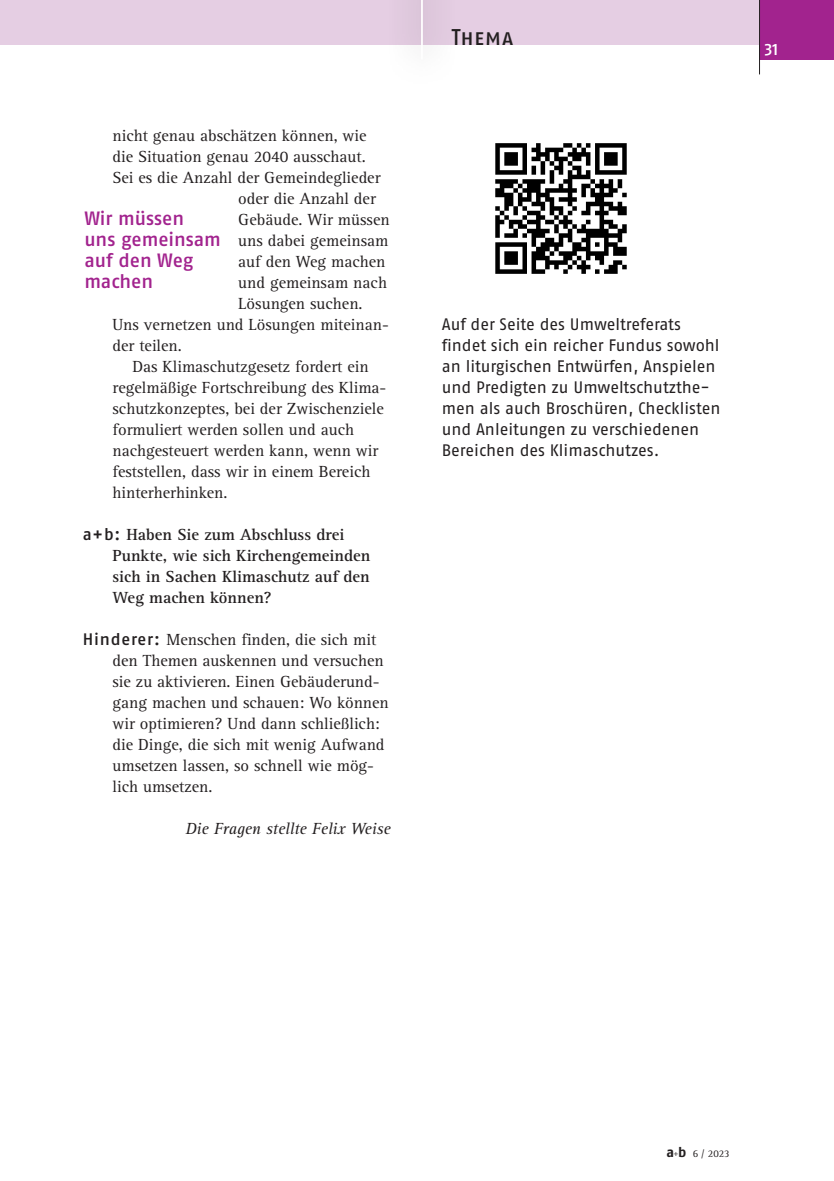
<style>
.page{position:relative;width:834px;height:1181px;background:#fff}
.page>*{position:absolute;margin:0;border:0;box-sizing:border-box;transform-origin:0 0}
.Kolumnenthema{font:500 condensed 22.75px "Fago OT";letter-spacing:.045em;color:#231f20}
._12_Einschub{font:500 19.25px/21px "Fago OT";letter-spacing:-.005em;color:#a2238e}
._01-6_copy{font:16.62px/21px "Rotis Serif Pro";color:#231f20}
.Bildleg{font:16.62px/21px "Fago OT";letter-spacing:-.005em;color:#231f20}
._01_copy_Einzug{font:16.62px/21px "Rotis Serif Pro";color:#231f20}
.Frage{font:700 16.62px/21px "Rotis Serif Pro";color:#231f20}
._05_Autor{font:italic 16.62px "Rotis Serif Pro";color:#231f20}
.t1{font:500 16.62px "Fago OT";color:#fff}
.t2{font:10.5px "Rotis Serif Pro";color:#231f20}
.s1{font-family:"Fago OT";font-weight:500}
.s2{font-family:"Fago OT";font-weight:700;font-size:14px}
</style>
<div class="page">
<div style="left:759px;top:0;width:74px;height:60px;background:#a2238e"></div>
<img style="left:495px;top:143px;width:132px;height:131px">
<div style="left:422px;top:0;width:337px;height:45px;background:#e5cee3"></div>
<div style="left:0;top:0;width:421px;height:45px;background:#e5cee3"></div>
<hr style="left:421px;top:0;width:2px;height:60px;background:#fff">
<hr style="left:759px;top:0;width:1px;height:74px;background:#231f20">
<p class="_01-6_copy" style="left:112px;top:125px;width:255px">nicht genau abschätzen können, wie</p>
<p class="_01-6_copy" style="left:112px;top:146px;width:255px">die Situation genau 2040 ausschaut.</p>
<p class="_01-6_copy" style="left:112px;top:167px;width:269px">Sei es die Anzahl der Gemeindeglieder</p>
<p class="_01-6_copy" style="left:238px;top:188px;width:139px">oder die Anzahl der</p>
<p class="_01-6_copy" style="left:238px;top:209px;width:153px">Gebäude. Wir müssen</p>
<p class="_01-6_copy" style="left:238px;top:230px;width:152px">uns dabei gemeinsam</p>
<p class="_01-6_copy" style="left:238px;top:251px;width:149px">auf den Weg machen</p>
<p class="_01-6_copy" style="left:238px;top:272px;width:150px">und gemeinsam nach</p>
<p class="_01-6_copy" style="left:238px;top:293px;width:126px">Lösungen suchen.</p>
<p class="_01-6_copy" style="left:112px;top:314px;width:278px">Uns vernetzen und Lösungen miteinan-</p>
<p class="_01-6_copy" style="left:112px;top:335px;width:71px">der teilen.</p>
<p class="_01_copy_Einzug" style="left:112px;top:356px;width:275px;text-indent:20px">Das Klimaschutzgesetz fordert ein regelmäßige Fortschreibung des Klima&shy;schutzkonzeptes, bei der Zwischenziele formuliert werden sollen und auch nachgesteuert werden kann, wenn wir feststellen, dass wir in einem Bereich hinterherhinken.</p>
<p class="Frage" style="left:112px;top:524px;width:259px;text-indent:-30px"><span class="s1">a+b:</span> Haben Sie zum Abschluss drei<br>Punkte, wie sich Kirchengemeinden sich in Sachen Klimaschutz auf den<br>Weg machen können?</p>
<p class="_01-6_copy" style="left:112px;top:629px;width:278px;text-indent:-30px"><span class="s1">Hinderer:</span> Menschen finden, die sich mit den Themen auskennen und versuchen sie zu aktivieren. Einen Gebäuderund&shy;gang machen und schauen: Wo können wir optimieren? Und dann schließlich: die Dinge, die sich mit wenig Aufwand umsetzen lassen, so schnell wie mög&shy;lich umsetzen.</p>
<p class="_05_Autor" style="left:185px;top:819px;width:207px">Die Fragen stellte Felix Weise</p>
<p class="_12_Einschub" style="left:84px;top:208px;width:138px">Wir müssen<br>uns gemeinsam auf den Weg machen</p>
<p class="Kolumnenthema" style="left:451px;top:23px;width:63px">Thema</p>
<p class="t1" style="left:764px;top:39px;width:15px">31</p>
<p class="Bildleg" style="left:441px;top:314px;width:280px">Auf der Seite des Umweltreferats findet sich ein reicher Fundus sowohl an liturgischen Entwürfen, Anspielen und Predigten zu Umweltschutzthe&shy;men als auch Broschüren, Checklisten und Anleitungen zu verschiedenen Bereichen des Klimaschutzes.</p>
<p class="t2" style="left:666px;top:1147px;width:65px"><span class="s2">a</span><sup>+</sup><span class="s2">b</span> 6 / 2023</p>
</div>
